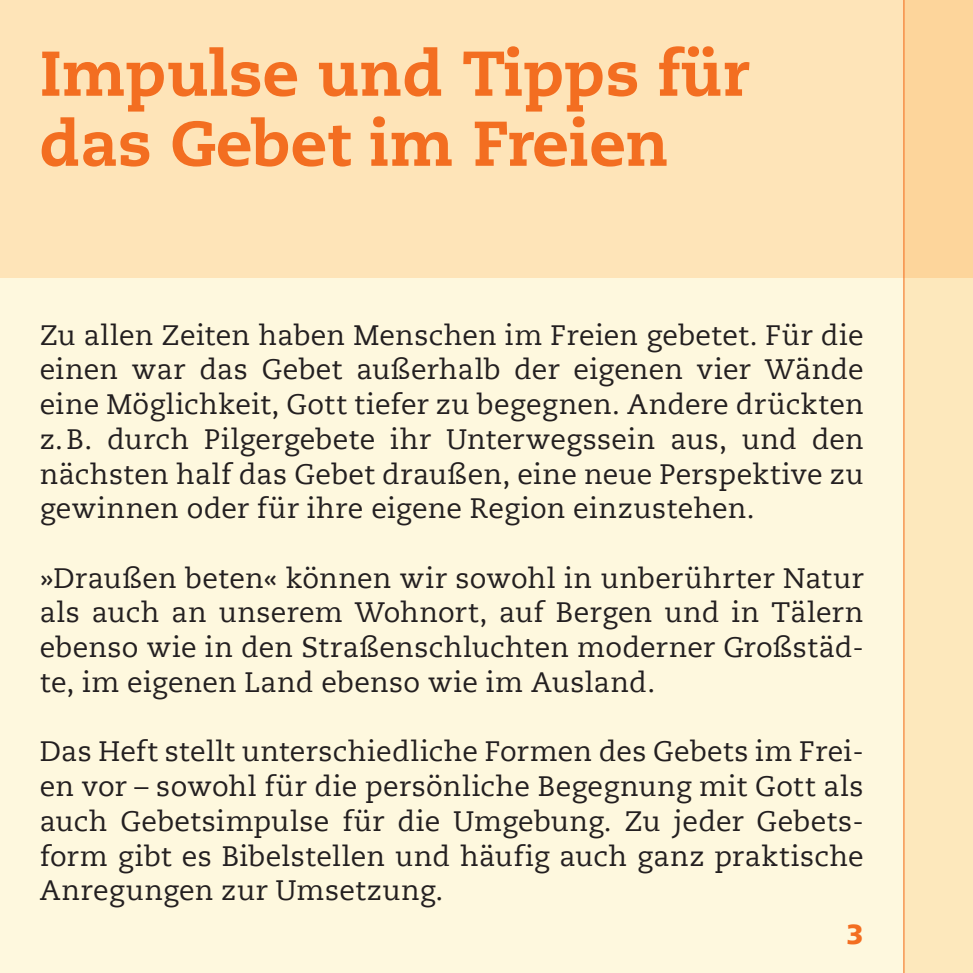
<style>
.page{position:relative;width:973px;height:973px;background:#fff}
.page>*{position:absolute;margin:0;border:0;box-sizing:border-box;transform-origin:0 0}
.t1{font:800 63px/70px "Caecilia LT";color:#f36e21}
.t2{font:28px/34.6px "Caecilia LT";letter-spacing:.015em;color:#231f20;text-align:justify}
.t3{font:900 28px "Frutiger LT";color:#f36e21}
</style>
<div class="page">
<div style="left:0;top:0;width:972px;height:972px;background:#fef8de"></div>
<div style="left:0;top:0;width:972px;height:278px;background:#fee4b8"></div>
<svg style="left:904px;top:0;width:68px;height:972px;background:#fcdfae"></svg>
<hr style="left:903px;top:0;width:1px;height:972px;background:#f36e21">
<h1 class="t1" style="left:40px;top:39px;width:711px">Impulse und Tipps für das Gebet im Freien</h1>
<p class="t2" style="left:40px;top:318px;width:825px">Zu allen Zeiten haben Menschen im Freien gebetet. Für die einen war das Gebet außerhalb der eigenen vier Wände eine Möglichkeit, Gott tiefer zu begegnen. Andere drückten z.B. durch Pilgergebete ihr Unterwegssein aus, und den nächsten half das Gebet draußen, eine neue Perspektive zu gewinnen oder für ihre eigene Region einzustehen.</p>
<p class="t2" style="left:40px;top:561px;width:825px">»Draußen beten« können wir sowohl in unberührter Natur als auch an unserem Wohnort, auf Bergen und in Tälern ebenso wie in den Straßenschluchten moderner Großstäd&shy;te, im eigenen Land ebenso wie im Ausland.</p>
<p class="t2" style="left:40px;top:734px;width:825px">Das Heft stellt unterschiedliche Formen des Gebets im Frei&shy;en vor – sowohl für die persönliche Begegnung mit Gott als auch Gebetsimpulse für die Umgebung. Zu jeder Gebets&shy;form gibt es Bibelstellen und häufig auch ganz praktische Anregungen zur Umsetzung.</p>
<p class="t3" style="left:846px;top:916px;width:19px">3</p>
</div>
